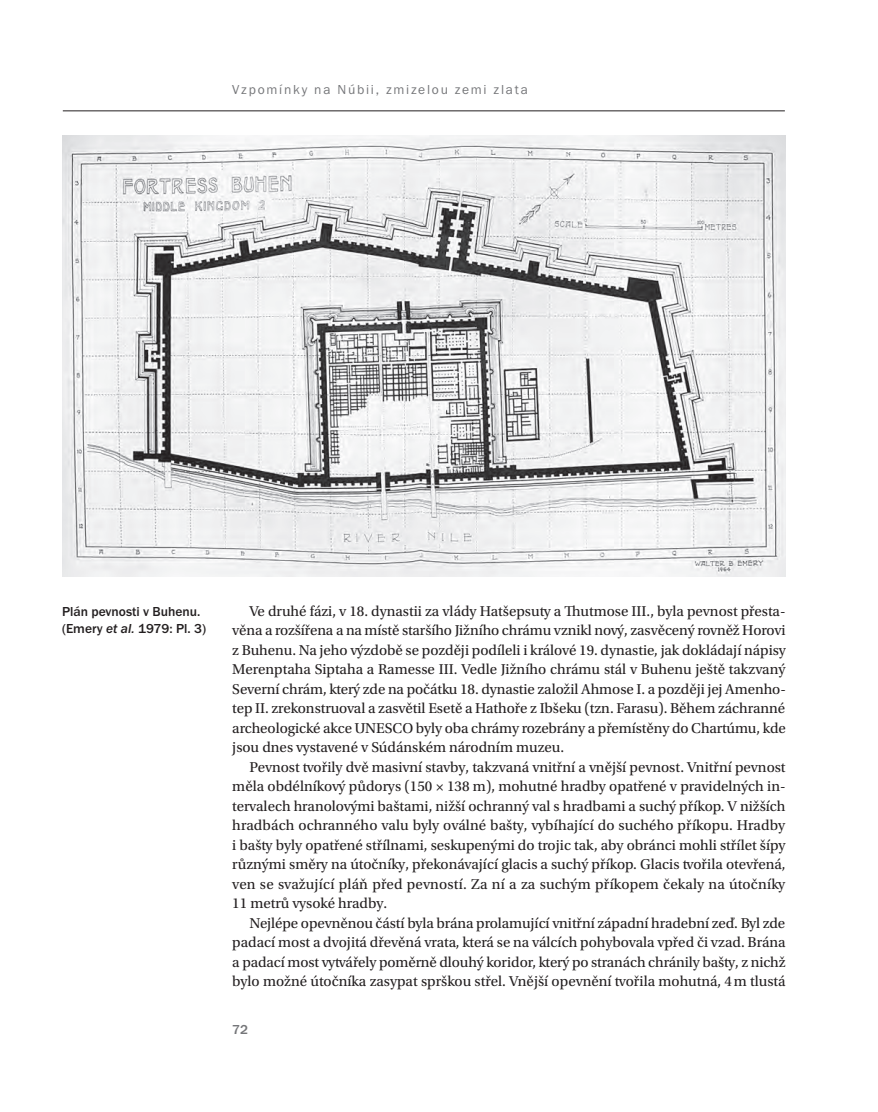
<style>
.page{position:relative;width:878px;height:1112px;background:#fff}
.page>*{position:absolute;margin:0;border:0;box-sizing:border-box;transform-origin:0 0}
.t1{font:15px/19.5px "Utopia Std";color:#231f20;text-align:justify}
.t2{font:500 13.5px/16.5px "Franklin Got Itc TOT";color:#231f20}
.t3{font:13.5px "Franklin Got Itc TOT Boo";letter-spacing:.13em;color:#757679}
.t4{font:500 13.5px "Franklin Got Itc TOT";color:#757679}
.s1{font-family:"Franklin Got Itc TOT Med Ita";font-weight:400}
</style>
<div class="page">
<hr style="left:63px;top:111px;width:721px;height:1px;background:#231f20">
<img style="left:62px;top:136px;width:723px;height:441px">
<p class="t3" style="left:232px;top:82px;width:297px">Vzpomínky na Núbii, zmizelou zemi zlata</p>
<p class="t2" style="left:62px;top:604px;width:145px">Plán pevnosti v Buhenu. (Emery <span class="s1">et al.</span> 1979: Pl. 3)</p>
<p class="t1" style="left:232px;top:601px;width:555px;text-indent:17px">Ve druhé fázi, v 18. dynastii za vlády Hatšepsuty a Thutmose III., byla pevnost přesta&shy;věna a rozšířena a na místě staršího Jižního chrámu vznikl nový, zasvěcený rovněž Horovi z Buhenu. Na jeho výzdobě se později podíleli i králové 19. dynastie, jak dokládají nápisy Merenptaha Siptaha a Ramesse III. Vedle Jižního chrámu stál v Buhenu ještě takzvaný Severní chrám, který zde na počátku 18. dynastie založil Ahmose I. a později jej Amenho&shy;tep II. zrekonstruoval a zasvětil Esetě a Hathoře z Ibšeku (tzn. Farasu). Během záchranné archeologické akce UNESCO byly oba chrámy rozebrány a přemístěny do Chartúmu, kde jsou dnes vystavené v Súdánském národním muzeu.</p>
<p class="t1" style="left:232px;top:757px;width:554px;text-indent:17px">Pevnost tvořily dvě masivní stavby, takzvaná vnitřní a vnější pevnost. Vnitřní pevnost měla obdélníkový půdorys (150 × 138 m), mohutné hradby opatřené v pravidelných in&shy;tervalech hranolovými baštami, nižší ochranný val s hradbami a suchý příkop. V nižších hradbách ochranného valu byly oválné bašty, vybíhající do suchého příkopu. Hradby i bašty byly opatřené střílnami, seskupenými do trojic tak, aby obránci mohli střílet šípy různými směry na útočníky, překonávající glacis a suchý příkop. Glacis tvořila otevřená, ven se svažující pláň před pevností. Za ní a za suchým příkopem čekaly na útočníky 11 metrů vysoké hradby.</p>
<p class="t1" style="left:232px;top:913px;width:554px;text-indent:17px">Nejlépe opevněnou částí byla brána prolamující vnitřní západní hradební zeď. Byl zde padací most a dvojitá dřevěná vrata, která se na válcích pohybovala vpřed či vzad. Brána a padací most vytvářely poměrně dlouhý koridor, který po stranách chránily bašty, z nichž bylo možné útočníka zasypat sprškou střel. Vnější opevnění tvořila mohutná, 4m tlustá</p>
<p class="t4" style="left:232px;top:1022px;width:17px">72</p>
</div>
